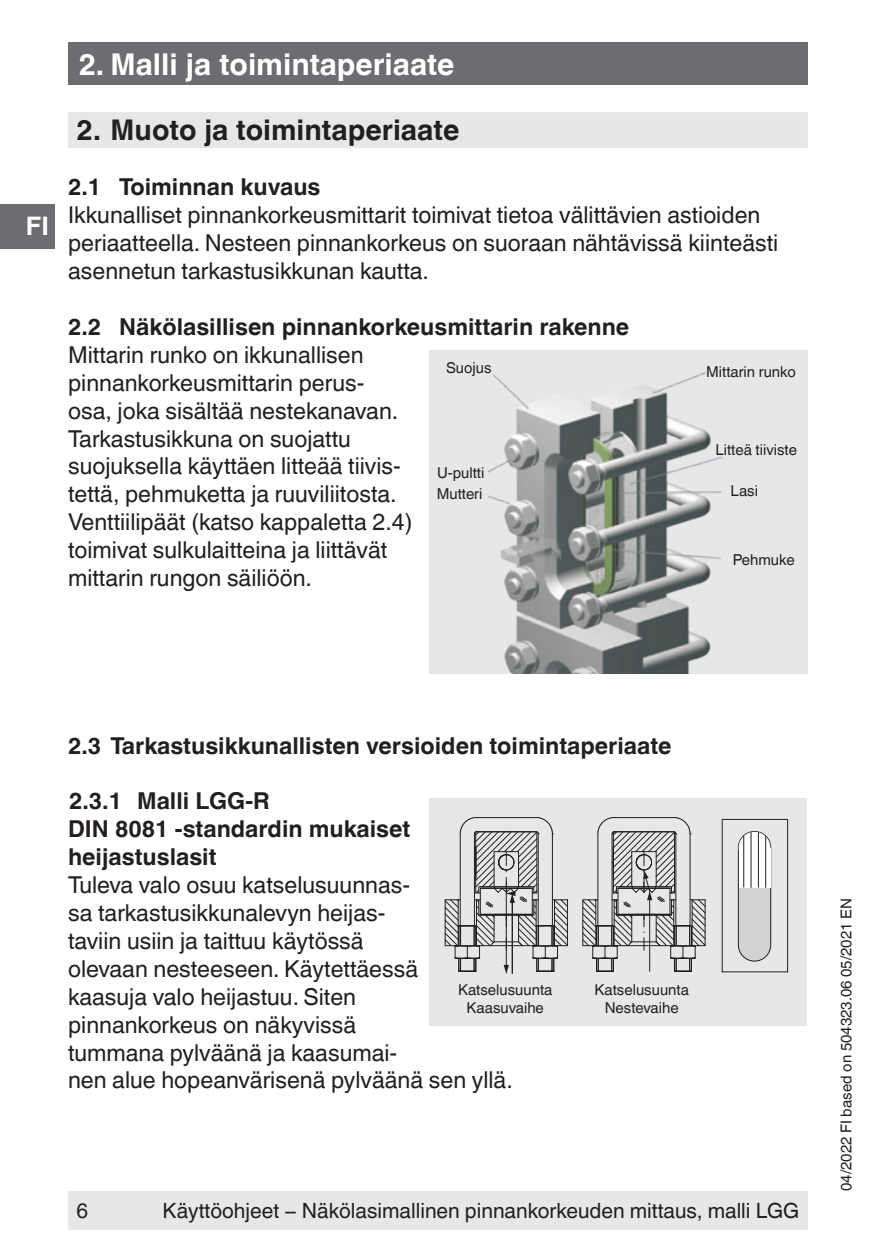
<style>
.page{position:relative;width:893px;height:1259px;background:#fff}
.page>*{position:absolute;margin:0;border:0;box-sizing:border-box;transform-origin:0 0}
.t1{font:700 30px "Helvetica World";color:#fff}
.t2{font:700 28.5px "Helvetica World";color:#231f20}
.t3{font:700 25.5px "Helvetica World";color:#fff}
.t4{font:23.4px/27.9px "Helvetica World";color:#231f20}
.t5{font:700 23.4px/27.9px "Helvetica World";color:#231f20}
.t6{font:21px "Helvetica World";color:#231f20}
.t7{font:15px/18px "Helvetica World";color:#231f20;text-align:center}
</style>
<div class="page">
<div style="left:68px;top:1191px;width:740px;height:38px;background:#e6e7e9"></div>
<div style="left:68px;top:43px;width:740px;height:42px;background:#6c6d70"></div>
<div style="left:0;top:204px;width:55px;height:44px;background:#6c6d70"></div>
<div style="left:68px;top:112px;width:740px;height:36px;background:#e6e7e9"></div>
<div style="left:430px;top:350px;width:378px;height:323px;background:#e6e7e9"></div>
<img style="left:489px;top:372px;width:233px;height:301px">
<div style="left:429px;top:797px;width:378px;height:228px;background:#e6e7e9"></div>
<div style="left:722px;top:819px;width:66px;height:153px;border:1px solid #231f20"></div>
<div style="left:738px;top:831px;width:33px;height:130px;background:#d1d2d4;border-radius:16px"></div>
<div style="left:738px;top:831px;width:33px;height:130px;border:1px solid #231f20;border-radius:16px"></div>
<svg style="left:739px;top:852px;width:31px;height:35px"></svg>
<svg style="left:739px;top:832px;width:31px;height:32px"></svg>
<hr style="left:743px;top:835px;width:1px;height:52px;background:#231f20">
<hr style="left:750px;top:832px;width:1px;height:55px;background:#231f20">
<hr style="left:758px;top:832px;width:1px;height:55px;background:#231f20">
<hr style="left:765px;top:836px;width:1px;height:51px;background:#231f20">
<svg style="left:445px;top:817px;width:123px;height:157px"></svg>
<svg style="left:582px;top:817px;width:124px;height:155px"></svg>
<p class="t3" style="left:26px;top:212px;width:25px">FI</p>
<p class="t1" style="left:79px;top:47px;width:377px">2. Malli ja toimintaperiaate</p>
<p class="t2" style="left:77px;top:113px;width:384px">2. Muoto ja toimintaperiaate</p>
<p class="t5" style="left:68px;top:173px;width:254px">2.1 Toiminnan kuvaus</p>
<p class="t4" style="left:68px;top:201px;width:712px">Ikkunalliset pinnankorkeusmittarit toimivat tietoa välittävien astioiden periaatteella. Nesteen pinnankorkeus on suoraan nähtävissä kiinteästi asennetun tarkastusikkunan kautta.</p>
<p class="t5" style="left:68px;top:313px;width:563px">2.2 Näkölasillisen pinnankorkeusmittarin rakenne</p>
<p class="t4" style="left:68px;top:341px;width:346px">Mittarin runko on ikkunallisen pinnankorkeusmittarin perus&shy;osa, joka sisältää nestekanavan.<br>Tarkastusikkuna on suojattu suojuksella käyttäen litteää tiivis&shy;tettä, pehmuketta ja ruuviliitosta.<br>Venttiilipäät (katso kappaletta 2.4) toimivat sulkulaitteina ja liittävät mittarin rungon säiliöön.</p>
<p class="t7" style="left:446px;top:359px;width:47px">Suojus</p>
<p class="t7" style="left:706px;top:363px;width:91px">Mittarin runko</p>
<p class="t7" style="left:715px;top:440px;width:83px">Litteä tiiviste</p>
<p class="t7" style="left:437px;top:463px;width:49px;line-height:20.7px;text-align:left">U-pultti<br>Mutteri</p>
<p class="t7" style="left:731px;top:482px;width:29px">Lasi</p>
<p class="t7" style="left:733px;top:551px;width:63px">Pehmuke</p>
<p class="t5" style="left:68px;top:731px;width:605px">2.3 Tarkastusikkunallisten versioiden toimintaperiaate</p>
<p class="t5" style="left:68px;top:787px;width:344px">2.3.1 Malli LGG-R<br>DIN 8081 -standardin mukaiset heijastuslasit</p>
<p class="t4" style="left:68px;top:871px;width:446px">Tuleva valo osuu katselusuunnas-<br>sa tarkastusikkunalevyn heijas-<br>taviin usiin ja taittuu käytössä<br>olevaan nesteeseen. Käytettäessä<br>kaasuja valo heijastuu. Siten<br>pinnankorkeus on näkyvissä<br>tummana pylväänä ja kaasumai-<br>nen alue hopeanvärisenä pylväänä sen yllä.</p>
<p class="t7" style="left:458px;top:980px;width:96px">Katselusuunta<br>Kaasuvaihe</p>
<p class="t7" style="left:594px;top:980px;width:96px">Katselusuunta<br>Nestevaihe</p>
<p class="t6" style="left:77px;top:1198px;width:13px">6</p>
<p class="t6" style="left:163px;top:1198px;width:638px">Käyttöohjeet − Näkölasimallinen pinnankorkeuden mittaus, malli LGG</p>
<p class="t7" style="left:837px;top:1191px;width:294px;rotate:-90deg">04/2022 FI based on 504323.06 05/2021 EN</p>
</div>
